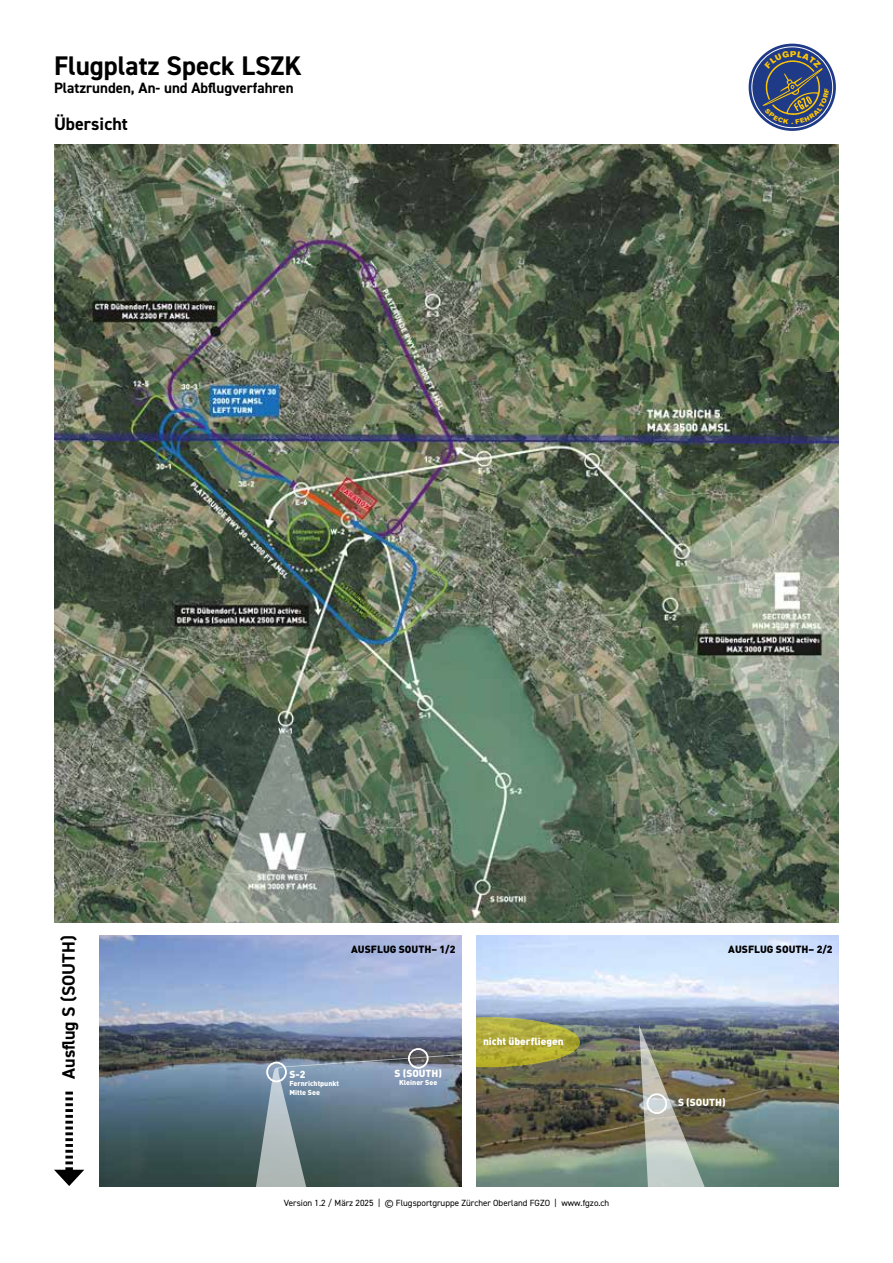
<style>
.page{position:relative;width:893px;height:1263px;background:#fff}
.page>*{position:absolute;margin:0;border:0;box-sizing:border-box;transform-origin:0 0}
.t1{font:700 27px "DIN2014";color:#000}
.t2{font:700 18px "DIN2014";color:#000}
.t3{font:700 15px "DIN2014";color:#000}
.t4{font:900 10.35px "DIN";color:#000}
.t5{font:900 10.2px "DIN";color:#fff}
.t6{font:9px "DIN2014";color:#000}
.t7{font:900 7.05px/8.6px "DIN";color:#fff}
.t8{font:6.3px "AK11 Super";color:#fec707;scale:1.05 1}
</style>
<div class="page">
<img style="left:54px;top:145px;width:785px;height:777px">
<svg style="left:749px;top:44px;width:87px;height:87px"></svg>
<div style="left:751px;top:47px;width:82px;height:81px;border:1px solid #fff;border-radius:50%"></div>
<img style="left:99px;top:935px;width:363px;height:251px">
<svg style="left:253px;top:1053px;width:209px;height:133px;background:#6b7c83"></svg>
<div style="left:408px;top:1048px;width:21px;height:21px;border:2px solid #fff;border-radius:50%"></div>
<img style="left:476px;top:935px;width:363px;height:251px">
<img style="left:639px;top:1025px;width:80px;height:161px">
<svg style="left:476px;top:1017px;width:104px;height:50px;background:#a6a243"></svg>
<svg style="left:54px;top:1091px;width:30px;height:95px"></svg>
<svg style="left:762px;top:51px;width:67px;height:73px;background:#45557e"></svg>
<h1 class="t1" style="left:54px;top:48px;width:250px">Flugplatz Speck LSZK</h1>
<h3 class="t3" style="left:54px;top:78px;width:241px">Platzrunden, An- und Abflugverfahren</h3>
<h2 class="t2" style="left:54px;top:112px;width:75px">Übersicht</h2>
<p class="t8" style="left:792px;top:118px;width:3px">.</p>
<h2 class="t2" style="left:57px;top:1079px;width:145px;rotate:-90deg">Ausflug S (SOUTH)</h2>
<p class="t4" style="left:351px;top:942px;width:106px">AUSFLUG SOUTH– 1/2</p>
<p class="t5" style="left:289px;top:1068px;width:18px">S-2</p>
<p class="t7" style="left:289px;top:1079px;width:51px">Fernrichtpunkt<br>Mitte See</p>
<p class="t5" style="left:394px;top:1067px;width:49px">S (SOUTH)</p>
<p class="t7" style="left:399px;top:1078px;width:40px">Kleiner See</p>
<p class="t5" style="left:483px;top:1034px;width:82px">nicht überfliegen</p>
<p class="t6" style="left:284px;top:1197px;width:327px">Version 1.2 / März 2025 | © Flugsportgruppe Zürcher Oberland FGZO | www.fgzo.ch</p>
<p class="t4" style="left:728px;top:942px;width:106px">AUSFLUG SOUTH– 2/2</p>
<p class="t5" style="left:678px;top:1095px;width:49px">S (SOUTH)</p>
</div>
